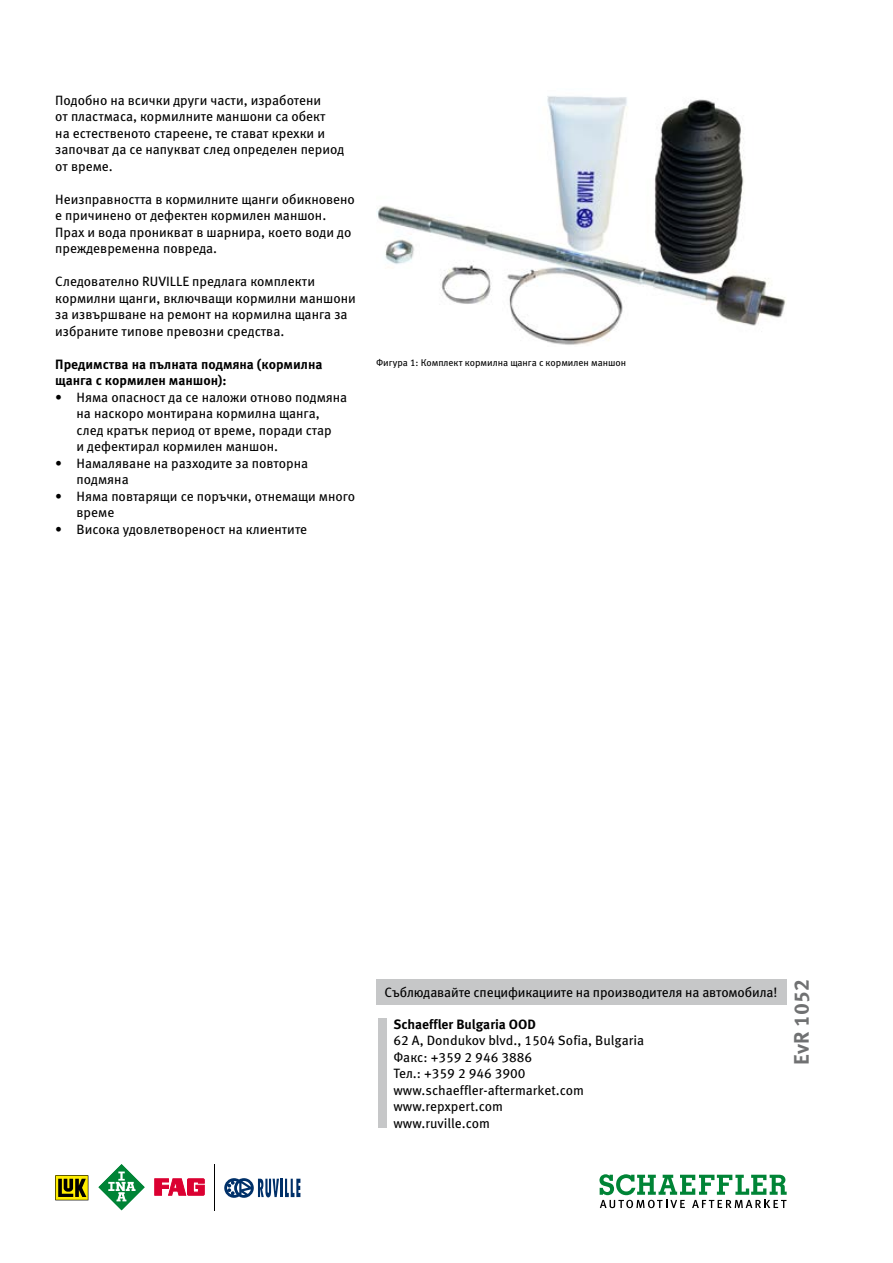
<style>
.page{position:relative;width:893px;height:1263px;background:#fff}
.page>*{position:absolute;margin:0;border:0;box-sizing:border-box;transform-origin:0 0}
.t1{font:700 21px "Meta Pro";color:#707172}
.Normal_9_11{font:13.5px/16.5px "Meta Pro";color:#000}
.Normal_9_11_Bold{font:700 13.5px/16.5px "Meta Pro";color:#000}
.Šedy_rameček{font:13.5px "Meta Pro";letter-spacing:-.01em;color:#000}
.Normal_9_11-2{font:700 13.5px "Meta Pro";color:#000}
.Obrazek{font:9.75px "Meta Pro";color:#000}
</style>
<div class="page">
<img style="left:376px;top:96px;width:410px;height:249px">
<div style="left:376px;top:979px;width:411px;height:25px;background:#c6c7c8"></div>
<div style="left:378px;top:1018px;width:9px;height:110px;background:#c6c7c8"></div>
<svg style="left:55px;top:1175px;width:33px;height:25px"></svg>
<svg style="left:98px;top:1164px;width:47px;height:47px"></svg>
<svg style="left:155px;top:1178px;width:50px;height:17px"></svg>
<hr style="left:214px;top:1164px;width:1px;height:46px;background:#000">
<svg style="left:224px;top:1178px;width:76px;height:20px"></svg>
<svg style="left:599px;top:1174px;width:188px;height:34px"></svg>
<p class="Normal_9_11" style="left:55px;top:91px;width:291px">Подобно на всички други части, изработени<br>от пластмаса, кормилните маншони са обект<br>на естественото стареене, те стават крехки и започват да се напукват след определен период от време.</p>
<p class="Normal_9_11" style="left:55px;top:190px;width:301px">Неизправността в кормилните щанги обикновено е причинено от дефектен кормилен маншон.<br>Прах и вода проникват в шарнира, което води до преждевременна повреда.</p>
<p class="Normal_9_11" style="left:55px;top:272px;width:302px">Следователно RUVILLE предлага комплекти кормилни щанги, включващи кормилни маншони за извършване на ремонт на кормилна щанга за избраните типове превозни средства.</p>
<p class="Normal_9_11_Bold" style="left:55px;top:355px;width:269px">Предимства на пълната подмяна (кормилна щанга с кормилен маншон):</p>
<p class="Normal_9_11" style="left:77px;top:388px;width:272px;text-indent:-21px">• Няма опасност да се наложи отново подмяна на наскоро монтирана кормилна щанга, след кратък период от време, поради стар<br>и дефектирал кормилен маншон.</p>
<p class="Normal_9_11" style="left:77px;top:454px;width:233px;text-indent:-21px">• Намаляване на разходите за повторна подмяна</p>
<p class="Normal_9_11" style="left:77px;top:487px;width:280px;text-indent:-21px">• Няма повтарящи се поръчки, отнемащи много време</p>
<p class="Normal_9_11" style="left:55px;top:520px;width:253px">• Висока удовлетвореност на клиентите</p>
<p class="Obrazek" style="left:376px;top:355px;width:252px">Фигура 1: Комплект кормилна щанга с кормилен маншон</p>
<p class="Šedy_rameček" style="left:384px;top:982px;width:394px">Съблюдавайте спецификациите на производителя на автомобила!</p>
<p class="Normal_9_11-2" style="left:393px;top:1014px;width:144px">Schaeffler Bulgaria OOD</p>
<p class="Normal_9_11" style="left:393px;top:1031px;width:252px">62 A, Dondukov blvd., 1504 Sofia, Bulgaria</p>
<p class="Normal_9_11" style="left:393px;top:1048px;width:140px">Факс: +359 2 946 3886</p>
<p class="Normal_9_11" style="left:393px;top:1064px;width:134px">Тел.: +359 2 946 3900</p>
<p class="Normal_9_11" style="left:393px;top:1081px;width:192px">www.schaeffler-aftermarket.com</p>
<p class="Normal_9_11" style="left:393px;top:1097px;width:111px">www.repxpert.com</p>
<p class="Normal_9_11" style="left:393px;top:1114px;width:98px">www.ruville.com</p>
<p class="t1" style="left:785px;top:1065px;width:87px;rotate:-90deg">EvR 1052</p>
</div>
